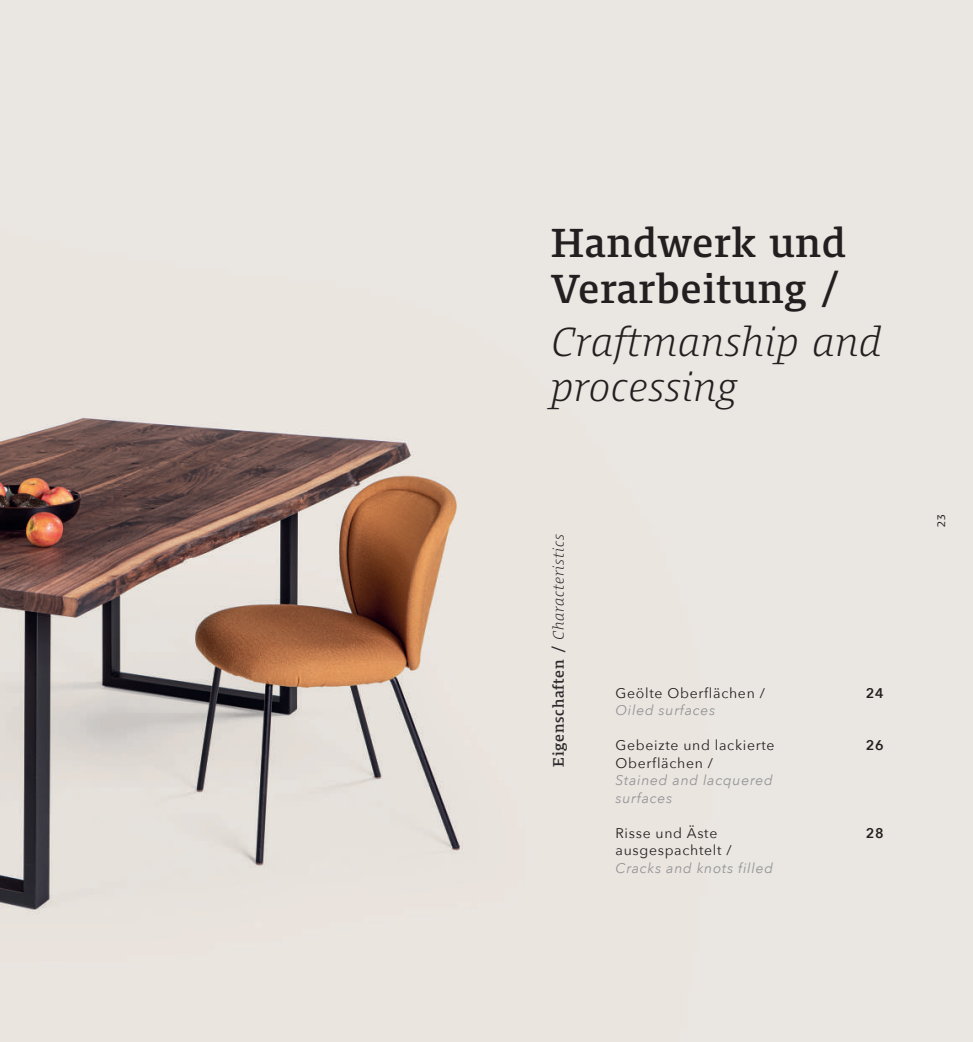
<style>
.page{position:relative;width:973px;height:1042px;background:#fff}
.page>*{position:absolute;margin:0;border:0;box-sizing:border-box;transform-origin:0 0}
.t1{font:italic 300 42px/45.5px "Harrison Serif Pro";letter-spacing:.025em;color:#231f20}
.t2{font:500 42px/45.5px "Harrison Serif Pro";letter-spacing:.025em;color:#231f20}
.t3{font:italic 300 15.75px "Harrison Serif Pro";letter-spacing:.05em;color:#2c2a2c}
.t4{font:14px/17.5px "Avenir Next";letter-spacing:.05em;color:#231f20}
.t5{font:italic 14px/17.5px "Avenir Next";letter-spacing:.05em;color:#939598}
.t6{font:600 14px "Avenir Next";color:#231f20}
.t7{font:11.38px "Harrison Serif Pro";color:#231f20}
.s1{font-weight:500;font-style:normal}
</style>
<div class="page">
<img style="left:0;top:0;width:972px;height:1042px">
<h1 class="t2" style="left:551px;top:217px;width:296px">Handwerk und<br>Verarbeitung /</h1>
<h1 class="t1" style="left:551px;top:315px;width:332px">Craftmanship and processing</h1>
<p class="t3" style="left:547px;top:766px;width:234px;rotate:-90deg"><span class="s1">Eigenschaften /</span> Characteristics</p>
<p class="t4" style="left:615px;top:683px;width:151px">Geölte Oberflächen /</p>
<p class="t5" style="left:615px;top:701px;width:101px">Oiled surfaces</p>
<p class="t4" style="left:615px;top:736px;width:160px">Gebeizte und lackierte<br>Oberflächen /</p>
<p class="t5" style="left:615px;top:771px;width:159px">Stained and lacquered surfaces</p>
<p class="t4" style="left:615px;top:823px;width:118px">Risse und Äste ausgespachtelt /</p>
<p class="t5" style="left:615px;top:858px;width:159px">Cracks and knots filled</p>
<p class="t6" style="left:865px;top:680px;width:19px">24</p>
<p class="t6" style="left:865px;top:733px;width:19px">26</p>
<p class="t6" style="left:865px;top:820px;width:19px">28</p>
<p class="t7" style="left:932px;top:527px;width:18px;rotate:-90deg">237</p>
</div>
